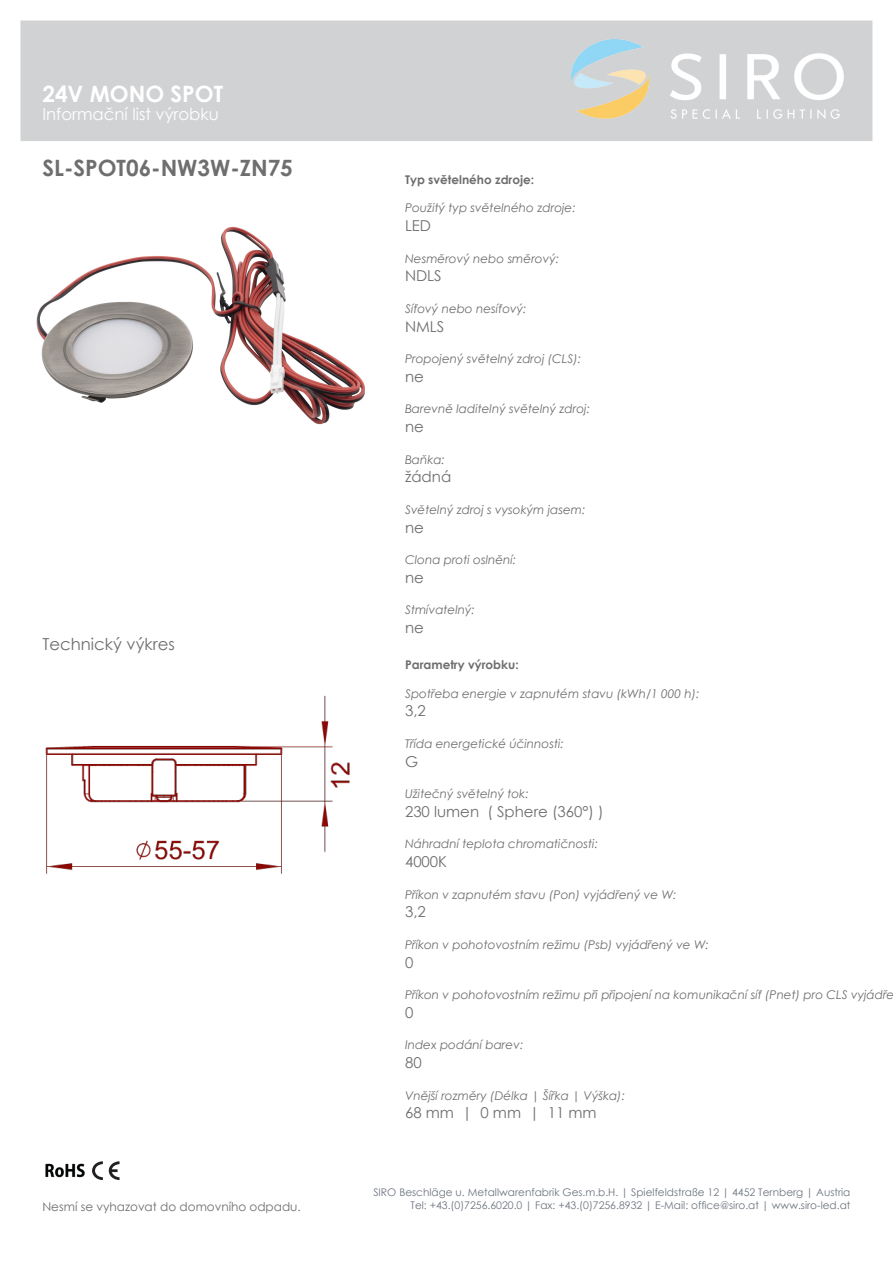
<style>
.page{position:relative;width:893px;height:1263px;background:#fff}
.page>*{position:absolute;margin:0;border:0;box-sizing:border-box;transform-origin:0 0}
.t1{font:700 22.5px "Century Gothic";color:#6e6e6e}
.t2{font:700 22.5px "Century Gothic";color:#fff}
.t3{font:16.5px "Century Gothic";color:#fff}
.t4{font:16.5px "Century Gothic";color:#6e6e6e}
.t5{font:15px "Century Gothic";color:#6e6e6e}
.t6{font:italic 12px "Century Gothic";color:#6e6e6e}
.t7{font:700 12px "Century Gothic";color:#6e6e6e}
.t8{font:12px "Century Gothic";color:#6e6e6e}
.t9{font:10.5px/12.6px "Century Gothic";color:#6d747f;text-align:right}
</style>
<div class="page">
<div style="left:21px;top:21px;width:851px;height:120px;background:#d1d2d4"></div>
<img style="left:571px;top:40px;width:272px;height:78px">
<img style="left:45px;top:1163px;width:40px;height:15px">
<svg style="left:92px;top:1161px;width:27px;height:19px"></svg>
<img style="left:36px;top:226px;width:329px;height:199px">
<img style="left:45px;top:695px;width:305px;height:180px">
<h1 class="t2" style="left:42px;top:80px;width:182px">24V MONO SPOT</h1>
<h2 class="t3" style="left:42px;top:104px;width:178px">Informační list výrobku</h2>
<h1 class="t1" style="left:42px;top:154px;width:252px">SL-SPOT06-NW3W-ZN75</h1>
<h2 class="t4" style="left:42px;top:633px;width:134px">Technický výkres</h2>
<p class="t8" style="left:42px;top:1199px;width:260px">Nesmí se vyhazovat do domovního odpadu.</p>
<p class="t7" style="left:405px;top:172px;width:131px">Typ světelného zdroje:</p>
<p class="t6" style="left:405px;top:201px;width:172px">Použitý typ světelného zdroje:</p>
<p class="t5" style="left:405px;top:216px;width:28px">LED</p>
<p class="t6" style="left:405px;top:251px;width:156px">Nesměrový nebo směrový:</p>
<p class="t5" style="left:405px;top:267px;width:38px">NDLS</p>
<p class="t6" style="left:405px;top:301px;width:123px">Síťový nebo nesíťový:</p>
<p class="t5" style="left:405px;top:317px;width:41px">NMLS</p>
<p class="t6" style="left:405px;top:351px;width:178px">Propojený světelný zdroj (CLS):</p>
<p class="t5" style="left:405px;top:367px;width:20px">ne</p>
<p class="t6" style="left:405px;top:402px;width:186px">Barevně laditelný světelný zdroj:</p>
<p class="t5" style="left:405px;top:417px;width:20px">ne</p>
<p class="t6" style="left:405px;top:452px;width:41px">Baňka:</p>
<p class="t5" style="left:405px;top:468px;width:48px">žádná</p>
<p class="t6" style="left:405px;top:502px;width:182px">Světelný zdroj s vysokým jasem:</p>
<p class="t5" style="left:405px;top:518px;width:20px">ne</p>
<p class="t6" style="left:405px;top:552px;width:113px">Clona proti oslnění:</p>
<p class="t5" style="left:405px;top:568px;width:20px">ne</p>
<p class="t6" style="left:405px;top:603px;width:71px">Stmívatelný:</p>
<p class="t5" style="left:405px;top:618px;width:20px">ne</p>
<p class="t7" style="left:405px;top:657px;width:115px">Parametry výrobku:</p>
<p class="t6" style="left:405px;top:686px;width:296px">Spotřeba energie v zapnutém stavu (kWh/1 000 h):</p>
<p class="t5" style="left:405px;top:702px;width:22px">3,2</p>
<p class="t6" style="left:405px;top:736px;width:160px">Třída energetické účinnosti:</p>
<p class="t5" style="left:405px;top:752px;width:15px">G</p>
<p class="t6" style="left:405px;top:786px;width:125px">Užitečný světelný tok:</p>
<p class="t5" style="left:405px;top:802px;width:200px">230 lumen ( Sphere (360°) )</p>
<p class="t6" style="left:405px;top:837px;width:194px">Náhradní teplota chromatičnosti:</p>
<p class="t5" style="left:405px;top:852px;width:44px">4000K</p>
<p class="t6" style="left:405px;top:887px;width:273px">Příkon v zapnutém stavu (Pon) vyjádřený ve W:</p>
<p class="t5" style="left:405px;top:903px;width:22px">3,2</p>
<p class="t6" style="left:405px;top:937px;width:305px">Příkon v pohotovostním režimu (Psb) vyjádřený ve W:</p>
<p class="t5" style="left:405px;top:953px;width:10px">0</p>
<p class="t6" style="left:405px;top:987px;width:491px">Příkon v pohotovostním režimu při připojení na komunikační síť (Pnet) pro CLS vyjádře</p>
<p class="t5" style="left:405px;top:1003px;width:10px">0</p>
<p class="t6" style="left:405px;top:1038px;width:120px">Index podání barev:</p>
<p class="t5" style="left:405px;top:1053px;width:18px">80</p>
<p class="t6" style="left:405px;top:1088px;width:221px">Vnější rozměry (Délka | Šířka | Výška):</p>
<p class="t5" style="left:405px;top:1104px;width:193px">68 mm | 0 mm | 11 mm</p>
<p class="t9" style="left:373px;top:1186px;width:479px">SIRO Beschläge u. Metallwarenfabrik Ges.m.b.H. | Spielfeldstraße 12 | 4452 Ternberg | Austria<br>Tel: +43.(0)7256.6020.0 | Fax: +43.(0)7256.8932 | E-Mail: office@siro.at | www.siro-led.at</p>
</div>
